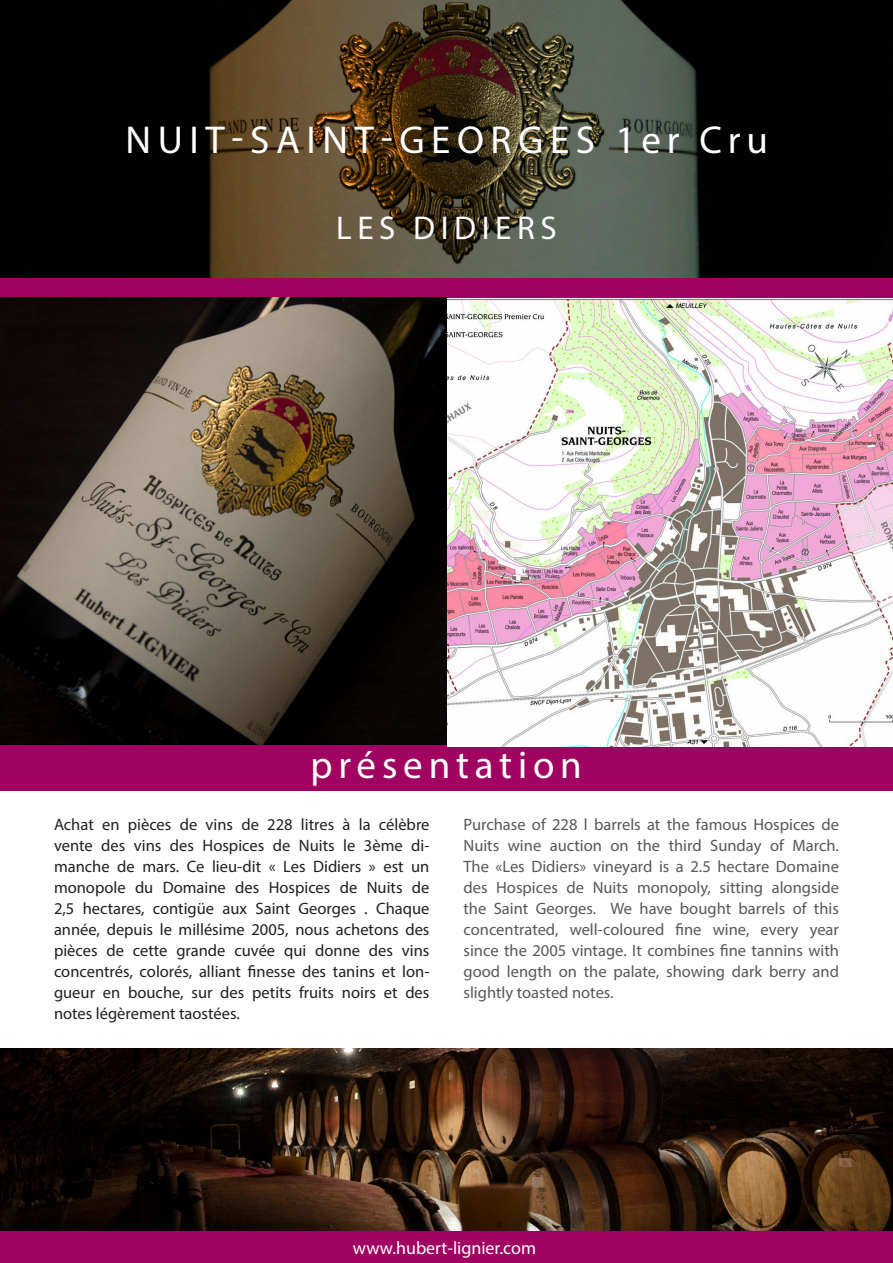
<style>
.page{position:relative;width:893px;height:1263px;background:#fff}
.page>*{position:absolute;margin:0;border:0;box-sizing:border-box;transform-origin:0 0}
.t1{font:39px "Myriad Pro";letter-spacing:.17em;color:#fff}
.t2{font:39px "Myriad Pro";letter-spacing:.15em;color:#fff}
.t3{font:33px "Myriad Pro";letter-spacing:.17em;color:#fff}
.t4{font:18px "Myriad Pro";color:#fff}
.t5{font:16.5px/21px "Myriad Pro";color:#231f20;text-align:justify}
.t6{font:16.5px/21px "Myriad Pro";color:#57585a;text-align:justify}
</style>
<div class="page">
<div style="left:0;top:745px;width:893px;height:46px;background:#a10160"></div>
<div style="left:0;top:266px;width:893px;height:32px;background:#a10160"></div>
<img style="left:0;top:0;width:893px;height:277px">
<img style="left:0;top:298px;width:893px;height:448px">
<img style="left:0;top:1048px;width:893px;height:183px">
<div style="left:0;top:1231px;width:893px;height:32px;background:#a10160"></div>
<p class="t1" style="left:125px;top:115px;width:644px">NUIT-SAINT-GEORGES 1er Cru</p>
<p class="t3" style="left:336px;top:208px;width:222px">LES DIDIERS</p>
<p class="t2" style="left:310px;top:741px;width:273px">présentation</p>
<p class="t5" style="left:54px;top:813px;width:377px">Achat en pièces de vins de 228 litres à la célèbre vente des vins des Hospices de Nuits le 3ème di&shy;manche de mars. Ce lieu-dit « Les Didiers » est un monopole du Domaine des Hospices de Nuits de 2,5 hectares, contigüe aux Saint Georges . Chaque année, depuis le millésime 2005, nous achetons des pièces de cette grande cuvée qui donne des vins concentrés, colorés, alliant finesse des tanins et lon&shy;gueur en bouche, sur des petits fruits noirs et des notes légèrement taostées.</p>
<p class="t6" style="left:463px;top:813px;width:377px">Purchase of 228 l barrels at the famous Hospices de Nuits wine auction on the third Sunday of March.<br>The «Les Didiers» vineyard is a 2.5 hectare Domaine des Hospices de Nuits monopoly, sitting alongside the Saint Georges. We have bought barrels of this concentrated, well-coloured fine wine, every year since the 2005 vintage. It combines fine tannins with good length on the palate, showing dark berry and slightly toasted notes.</p>
<p class="t4" style="left:353px;top:1237px;width:185px">www.hubert-lignier.com</p>
</div>
